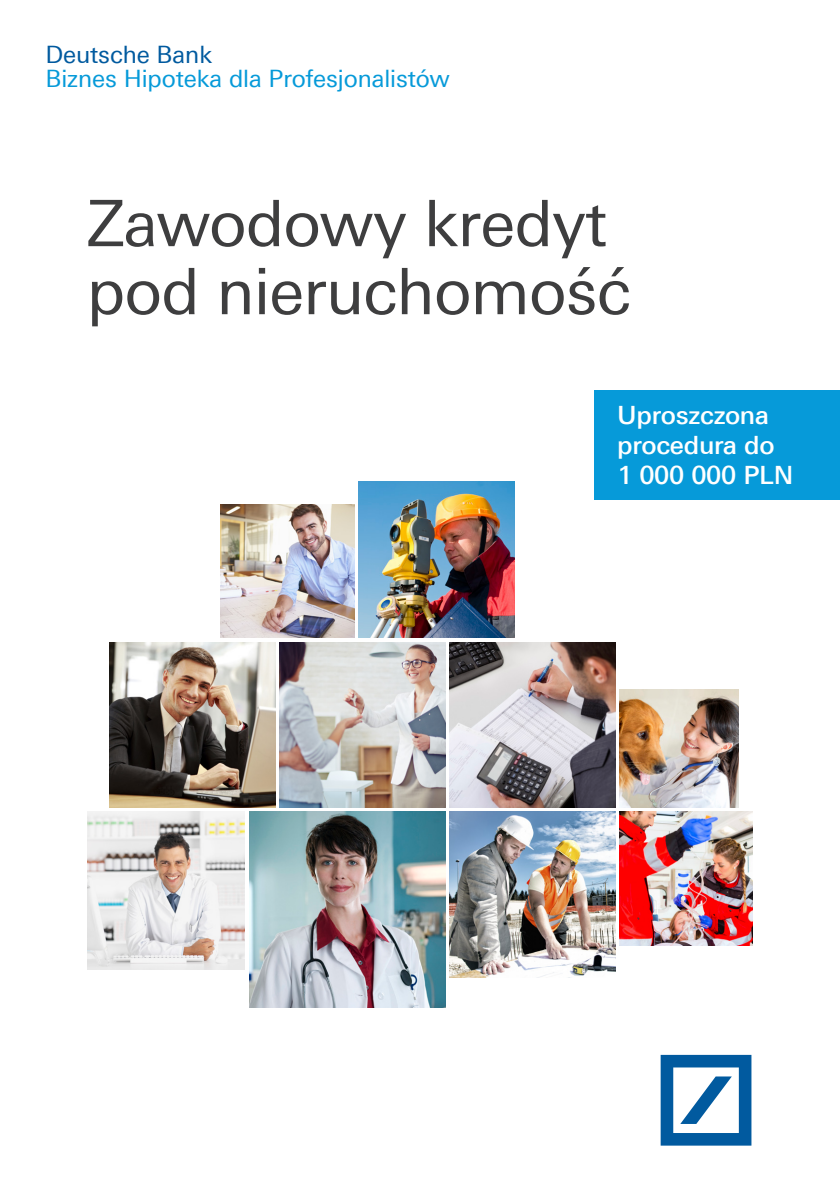
<style>
.page{position:relative;width:840px;height:1191px;background:#fff}
.page>*{position:absolute;margin:0;border:0;box-sizing:border-box;transform-origin:0 0}
.head_1{font:64px "Deu Ba Univers CE";letter-spacing:-.01em;color:#3e3e3f}
.t1{font:500 25.2px/30.2px "Deu Ba Univers CE";letter-spacing:-.01em;color:#fff}
.t2{font:24px "Deu Ba Univers CE";letter-spacing:-.005em;color:#069ad9}
.t3{font:24px "Deu Ba Univers CE";letter-spacing:-.005em;color:#015a9f}
</style>
<div class="page">
<img style="left:619px;top:812px;width:133px;height:133px">
<img style="left:358px;top:482px;width:156px;height:156px">
<img style="left:249px;top:812px;width:196px;height:195px">
<img style="left:110px;top:642px;width:165px;height:165px">
<img style="left:449px;top:642px;width:166px;height:165px">
<img style="left:619px;top:689px;width:118px;height:118px">
<img style="left:220px;top:504px;width:134px;height:134px">
<img style="left:279px;top:642px;width:166px;height:165px">
<img style="left:449px;top:812px;width:166px;height:165px">
<img style="left:87px;top:812px;width:158px;height:157px">
<svg style="left:660px;top:1054px;width:91px;height:91px"></svg>
<div style="left:594px;top:390px;width:245px;height:109px;background:#069ad9"></div>
<p class="t3" style="left:45px;top:40px;width:168px">Deutsche Bank</p>
<p class="t2" style="left:45px;top:64px;width:406px">Biznes Hipoteka dla Profesjonalistów</p>
<p class="head_1" style="left:87px;top:186px;width:521px">Zawodowy kredyt</p>
<p class="head_1" style="left:87px;top:254px;width:545px">pod nieruchomość</p>
<p class="t1" style="left:616px;top:400px;width:178px">Uproszczona procedura do<br>1 000 000 PLN</p>
</div>
